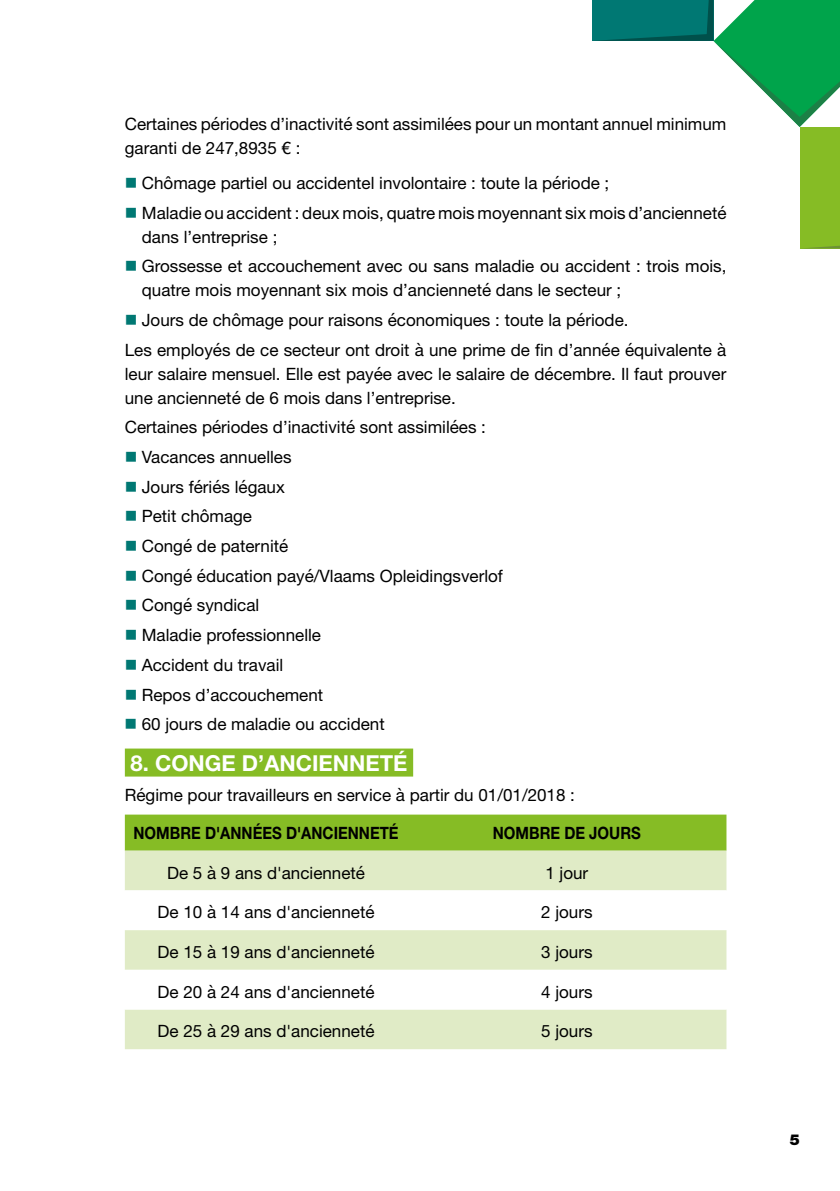
<style>
.page{position:relative;width:840px;height:1191px;background:#fff}
.page>*{position:absolute;margin:0;border:0;box-sizing:border-box;transform-origin:0 0}
.t1{font:700 22px "Helvetica Neue LT Pro";color:#fff}
.t2{font:17px/29.6px "Helvetica Neue";color:#000}
.t3{font:700 17px "Helvetica Neue LT Std";color:#000;scale:.88 1}
.t4{font:900 15px "Helvetica Neue LT Std";color:#000}
</style>
<div class="page">
<svg style="left:592px;top:0;width:247px;height:248px"></svg>
<div style="left:125px;top:748px;width:288px;height:28px;background:#86bc25"></div>
<div style="left:125px;top:814px;width:601px;height:36px;background:#86bc25"></div>
<div style="left:125px;top:850px;width:601px;height:199px;background:#e0ebc6"></div>
<svg style="left:125px;top:890px;width:601px;height:119px"></svg>
<p class="t2" style="left:125px;top:113px;width:602px;line-height:24px">Certaines périodes d’inactivité sont assimilées pour un montant annuel minimum garanti de 247,8935 € :</p>
<p class="t2" style="left:142px;top:169px;width:585px">Chômage partiel ou accidentel involontaire : toute la période ;<br>Maladie ou accident : deux mois, quatre mois moyennant six mois d’ancienneté</p>
<p class="t2" style="left:142px;top:223px;width:585px">dans l’entreprise ;<br>Grossesse et accouchement avec ou sans maladie ou accident : trois mois,</p>
<p class="t2" style="left:142px;top:276px;width:480px">quatre mois moyennant six mois d’ancienneté dans le secteur ;</p>
<p class="t2" style="left:142px;top:306px;width:488px">Jours de chômage pour raisons économiques : toute la période.</p>
<p class="t2" style="left:125px;top:336px;width:602px">Les employés de ce secteur ont droit à une prime de fin d’année équivalente à</p>
<p class="t2" style="left:125px;top:363px;width:602px;line-height:24px">leur salaire mensuel. Elle est payée avec le salaire de décembre. Il faut prouver une ancienneté de 6 mois dans l’entreprise.</p>
<p class="t2" style="left:142px;top:413px;width:362px;text-indent:-17px">Certaines périodes d’inactivité sont assimilées :<br>Vacances annuelles<br>Jours fériés légaux<br>Petit chômage<br>Congé de paternité<br>Congé éducation payé/Vlaams Opleidingsverlof<br>Congé syndical<br>Maladie professionnelle<br>Accident du travail<br>Repos d’accouchement<br>60 jours de maladie ou accident</p>
<p class="t1" style="left:130px;top:750px;width:278px">8. CONGE D’ANCIENNETÉ</p>
<p class="t2" style="left:125px;top:781px;width:451px">Régime pour travailleurs en service à partir du 01/01/2018 :</p>
<p class="t3" style="left:133px;top:822px;width:302px">NOMBRE D'ANNÉES D'ANCIENNETÉ</p>
<p class="t3" style="left:492px;top:822px;width:170px">NOMBRE DE JOURS</p>
<p class="t2" style="left:167px;top:858px;width:199px">De 5 à 9 ans d'ancienneté</p>
<p class="t2" style="left:545px;top:858px;width:44px">1 jour</p>
<p class="t2" style="left:157px;top:898px;width:218px">De 10 à 14 ans d'ancienneté</p>
<p class="t2" style="left:541px;top:898px;width:53px">2 jours</p>
<p class="t2" style="left:157px;top:938px;width:218px">De 15 à 19 ans d'ancienneté</p>
<p class="t2" style="left:541px;top:938px;width:53px">3 jours</p>
<p class="t2" style="left:157px;top:977px;width:218px">De 20 à 24 ans d'ancienneté</p>
<p class="t2" style="left:541px;top:977px;width:53px">4 jours</p>
<p class="t2" style="left:157px;top:1017px;width:218px">De 25 à 29 ans d'ancienneté</p>
<p class="t2" style="left:541px;top:1017px;width:53px">5 jours</p>
<p class="t4" style="left:789px;top:1130px;width:12px">5</p>
</div>
